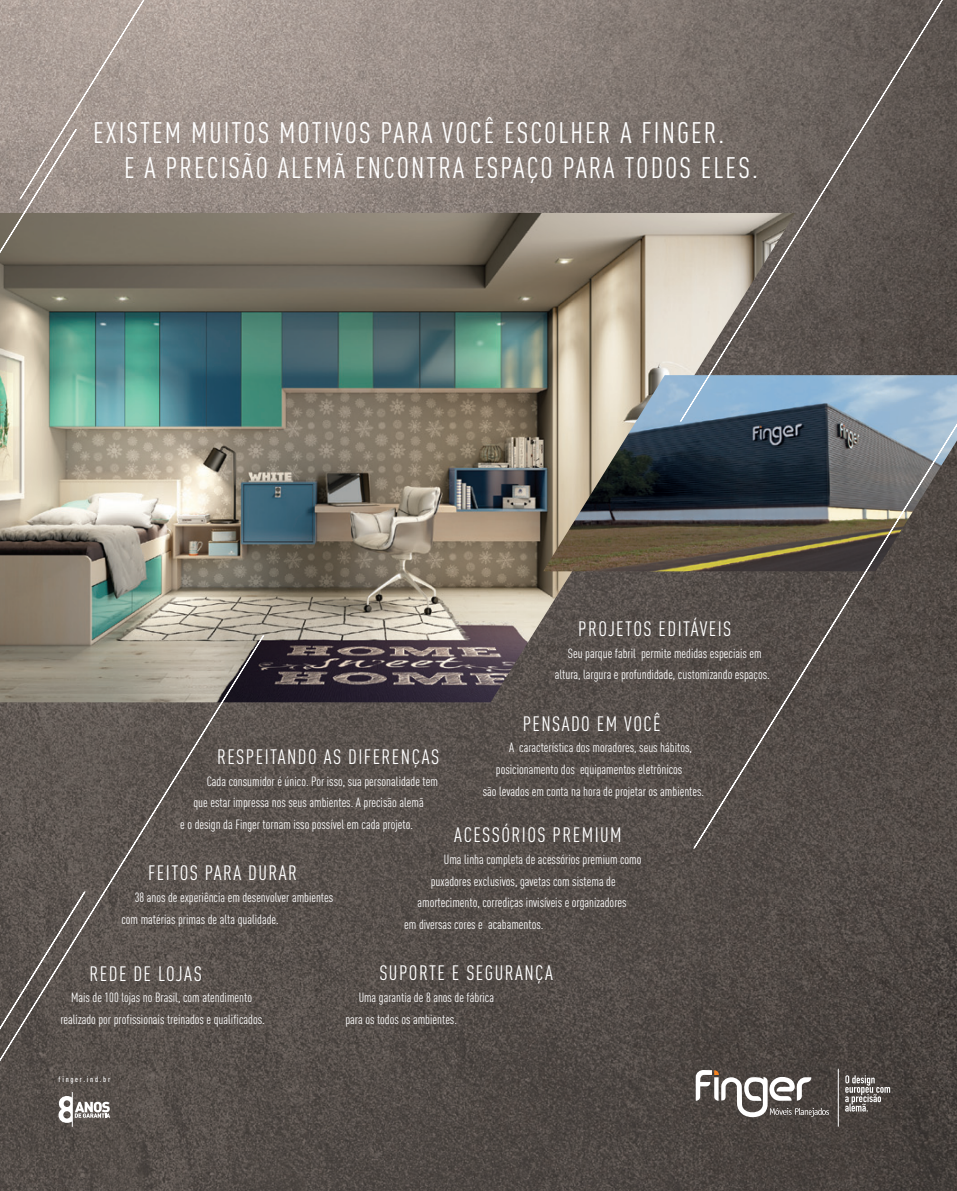
<style>
.page{position:relative;width:957px;height:1191px;background:#fff}
.page>*{position:absolute;margin:0;border:0;box-sizing:border-box;transform-origin:0 0}
.t1{font:29.25px/35.1px "DIN Cond";letter-spacing:.07em;color:#fff}
.t2{font:20.55px "DIN Cond";letter-spacing:.07em;color:#fff}
.t3{font:13.2px/21.6px "DIN Cond";color:#fff;text-align:center}
.t4{font:500 7.8px "DIN Cond";letter-spacing:.22em;color:#fff}
</style>
<div class="page">
<img style="left:146px;top:0;width:811px;height:1191px">
<img style="left:0;top:213px;width:692px;height:489px">
<img style="left:543px;top:375px;width:149px;height:196px">
<svg style="left:692px;top:421px;width:265px;height:428px;background:#54504d"></svg>
<svg style="left:680px;top:0;width:277px;height:421px;background:#726f6d"></svg>
<svg style="left:0;top:635px;width:264px;height:556px;background:#635c56"></svg>
<svg style="left:0;top:0;width:146px;height:620px;background:#929889"></svg>
<svg style="left:20px;top:0;width:415px;height:199px;background:#a39790"></svg>
<svg style="left:696px;top:1070px;width:133px;height:47px"></svg>
<hr style="left:838px;top:1068px;width:1px;height:58px;background:#fff">
<svg style="left:845px;top:1075px;width:45px;height:36px;background:#787370"></svg>
<h1 class="t1" style="left:124px;top:115px;width:635px;text-indent:-31px">EXISTEM MUITOS MOTIVOS PARA VOCÊ ESCOLHER A FINGER.<br>E A PRECISÃO ALEMÃ ENCONTRA ESPAÇO PARA TODOS ELES.</h1>
<h2 class="t2" style="left:578px;top:617px;width:155px">PROJETOS EDITÁVEIS</h2>
<p class="t3" style="left:555px;top:642px;width:217px">Seu parque fabril permite medidas especiais em altura, largura e profundidade, customizando espaços.</p>
<h2 class="t2" style="left:523px;top:711px;width:140px">PENSADO EM VOCÊ</h2>
<p class="t3" style="left:509px;top:736px;width:184px">A característica dos moradores, seus hábitos,</p>
<p class="t3" style="left:496px;top:758px;width:188px">posicionamento dos equipamentos eletrônicos</p>
<p class="t3" style="left:483px;top:780px;width:223px">são levados em conta na hora de projetar os ambientes.</p>
<h2 class="t2" style="left:454px;top:823px;width:169px">ACESSÓRIOS PREMIUM</h2>
<p class="t3" style="left:444px;top:848px;width:199px">Uma linha completa de acessórios premium como</p>
<p class="t3" style="left:431px;top:870px;width:186px">puxadores exclusivos, gavetas com sistema de</p>
<p class="t3" style="left:417px;top:891px;width:210px">amortecimento, corrediças invisíveis e organizadores</p>
<p class="t3" style="left:404px;top:913px;width:141px">em diversas cores e acabamentos.</p>
<h2 class="t2" style="left:379px;top:961px;width:175px">SUPORTE E SEGURANÇA</h2>
<p class="t3" style="left:345px;top:986px;width:150px;text-align:left;text-indent:13px">Uma garantia de 8 anos de fábrica para os todos os ambientes.</p>
<h2 class="t2" style="left:217px;top:745px;width:224px">RESPEITANDO AS DIFERENÇAS</h2>
<p class="t3" style="left:207px;top:770px;width:233px">Cada consumidor é único. Por isso, sua personalidade tem</p>
<p class="t3" style="left:193px;top:792px;width:232px">que estar impressa nos seus ambientes. A precisão alemã</p>
<p class="t3" style="left:180px;top:813px;width:234px">e o design da Finger tornam isso possível em cada projeto.</p>
<h2 class="t2" style="left:148px;top:861px;width:150px">FEITOS PARA DURAR</h2>
<p class="t3" style="left:121px;top:886px;width:213px;text-align:left;text-indent:13px">38 anos de experiência em desenvolver ambientes com matérias primas de alta qualidade.</p>
<h2 class="t2" style="left:90px;top:961px;width:114px">REDE DE LOJAS</h2>
<p class="t3" style="left:60px;top:986px;width:206px">Mais de 100 lojas no Brasil, com atendimento realizado por profissionais treinados e qualificados.</p>
<p class="t4" style="left:59px;top:1075px;width:53px">finger.ind.br</p>
</div>
